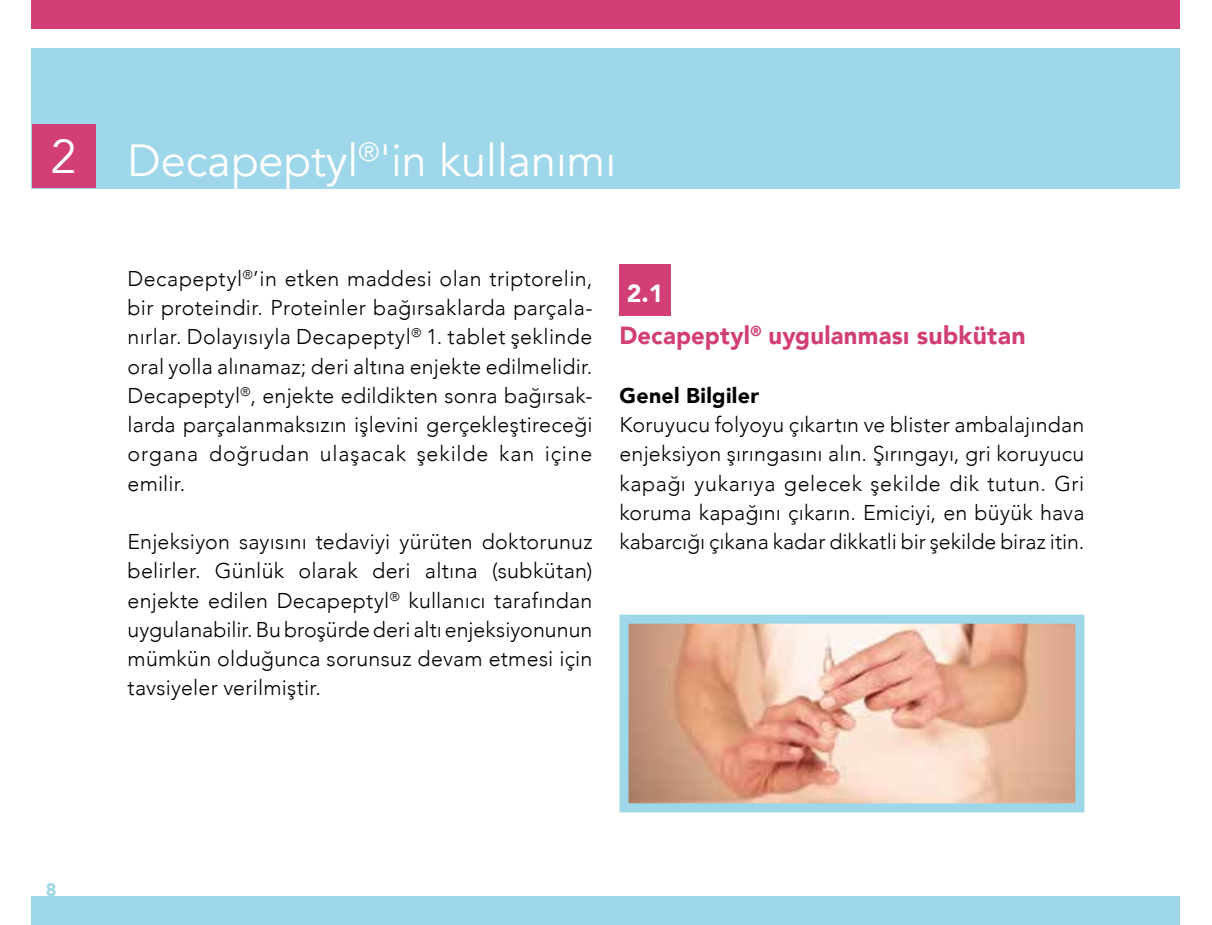
<style>
.page{position:relative;width:1212px;height:925px;background:#fff}
.page>*{position:absolute;margin:0;border:0;box-sizing:border-box;transform-origin:0 0}
.t1{font:47.25px "Avenir";color:#fff}
.t2{font:45px "Avenir";color:#fff}
.t3{font:900 24.75px/42.3px "Avenir";letter-spacing:.01em;color:#d13f76;scale:.96 1}
.t4{font:300 21.38px/29.2px "Avenir";letter-spacing:.01em;color:#000;text-align:justify}
.t5{font:900 21.38px "Avenir";letter-spacing:.015em;color:#000}
.t6{font:900 18px "Avenir";color:#9ed7e9}
.s1{color:#fff}
</style>
<div class="page">
<div style="left:32px;top:896px;width:1148px;height:29px;background:#9ed7e9"></div>
<div style="left:32px;top:0;width:1148px;height:29px;background:#d13f76"></div>
<div style="left:619px;top:264px;width:51px;height:51px;background:#d13f76"></div>
<div style="left:32px;top:48px;width:1148px;height:140px;background:#9ed7e9"></div>
<div style="left:32px;top:124px;width:64px;height:64px;background:#d13f76"></div>
<img style="left:629px;top:625px;width:445px;height:177px">
<div style="left:619px;top:615px;width:465px;height:197px;border:9px solid #9ed7e9"></div>
<h1 class="t1" style="left:51px;top:129px;width:28px">2</h1>
<h2 class="t2" style="left:128px;top:133px;width:490px">Decapeptyl<sup>®</sup>'in kullanımı</h2>
<p class="t4" style="left:128px;top:264px;width:466px">Decapeptyl<sup>®</sup>’in etken maddesi olan triptorelin, bir proteindir. Proteinler bağırsaklarda parçala&shy;nırlar. Dolayısıyla Decapeptyl<sup>®</sup> 1. tablet şeklinde oral yolla alınamaz; deri altına enjekte edilmelidir.<br>Decapeptyl<sup>®</sup>, enjekte edildikten sonra bağırsak&shy;larda parçalanmaksızın işlevini gerçekleştireceği organa doğrudan ulaşacak şekilde kan içine emilir.</p>
<p class="t4" style="left:128px;top:527px;width:466px">Enjeksiyon sayısını tedaviyi yürüten doktorunuz belirler. Günlük olarak deri altına (subkütan) enjekte edilen Decapeptyl<sup>®</sup> kullanıcı tarafından uygulanabilir.Bubroşürdederi altı enjeksiyonunun mümkün olduğunca sorunsuz devam etmesi için tavsiyeler verilmiştir.</p>
<p class="t3" style="left:619px;top:271px;width:425px"><span class="s1">2.1<br></span>Decapeptyl<sup>®</sup> uygulanması subkütan</p>
<p class="t5" style="left:619px;top:377px;width:141px">Genel Bilgiler</p>
<p class="t4" style="left:619px;top:410px;width:466px">Koruyucu folyoyu çıkartın ve blister ambalajından enjeksiyon şırıngasını alın. Şırıngayı, gri koruyucu kapağı yukarıya gelecek şekilde dik tutun. Gri koruma kapağını çıkarın. Emiciyi, en büyük hava kabarcığı çıkana kadar dikkatli bir şekilde biraz itin.</p>
<p class="t6" style="left:46px;top:874px;width:12px">8</p>
</div>
